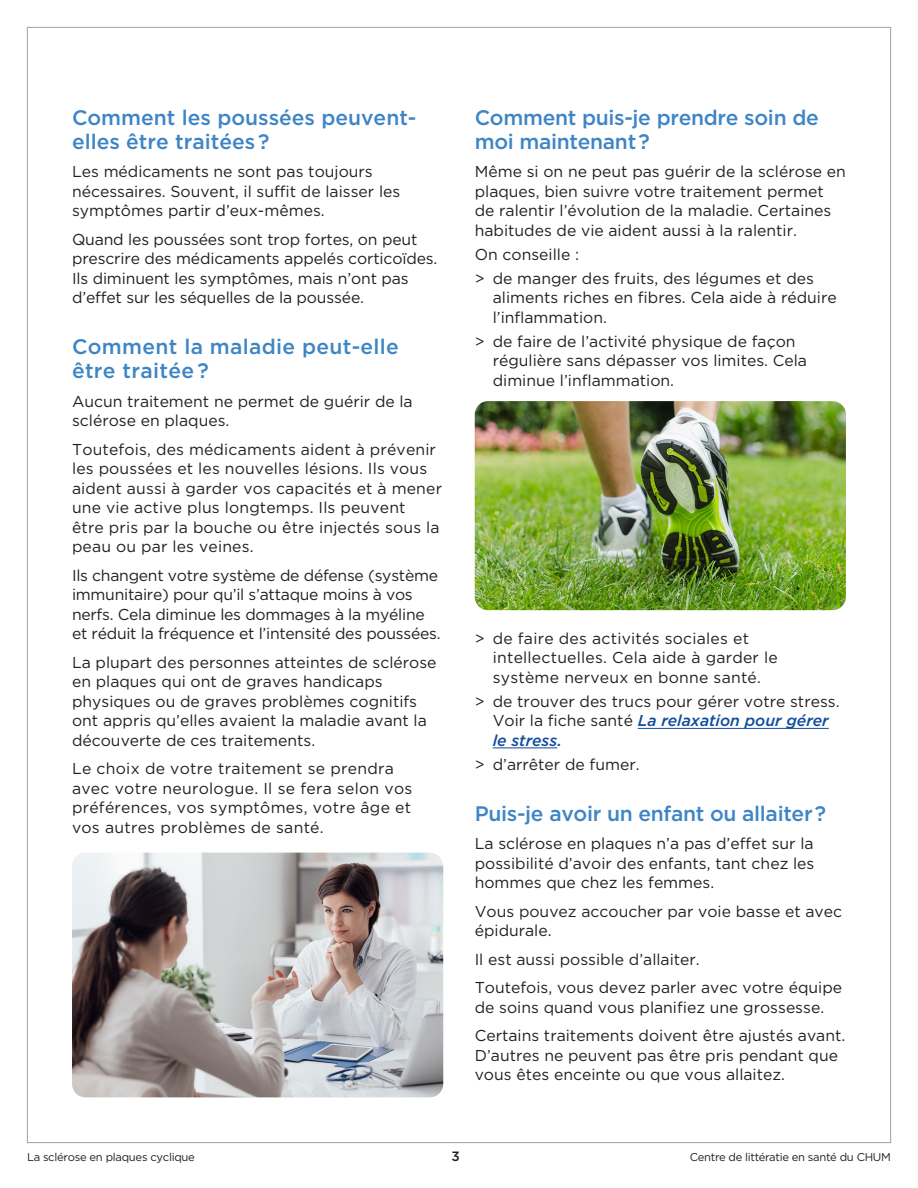
<style>
.page{position:relative;width:918px;height:1188px;background:#fff}
.page>*{position:absolute;margin:0;border:0;box-sizing:border-box;transform-origin:0 0}
.t1{font:500 21px/24px "Gotham";color:#3e85c5}
.t2{font:15.75px/19.5px "Gotham";color:#231f20}
.t3{font:500 13.5px "Gotham";color:#231f20}
.t4{font:11.25px "Gotham";letter-spacing:-.025em;color:#231f20}
.s1{font-weight:500;font-style:italic;color:#0f4c9c}
</style>
<div class="page">
<hr style="left:638px;top:728px;width:191px;height:1px;background:#0f4c9c">
<hr style="left:493px;top:748px;width:64px;height:1px;background:#0f4c9c">
<img style="left:72px;top:853px;width:371px;height:244px">
<img style="left:475px;top:401px;width:371px;height:209px">
<h1 class="t1" style="left:72px;top:105px;width:346px">Comment les poussées peuvent&shy;elles être traitées ?</h1>
<p class="t2" style="left:72px;top:162px;width:330px">Les médicaments ne sont pas toujours nécessaires. Souvent, il suffit de laisser les symptômes partir d’eux-mêmes.</p>
<p class="t2" style="left:72px;top:229px;width:367px">Quand les poussées sont trop fortes, on peut prescrire des médicaments appelés corticoïdes.<br>Ils diminuent les symptômes, mais n’ont pas d’effet sur les séquelles de la poussée.</p>
<h1 class="t1" style="left:72px;top:335px;width:328px">Comment la maladie peut-elle être traitée ?</h1>
<p class="t2" style="left:72px;top:391px;width:342px">Aucun traitement ne permet de guérir de la sclérose en plaques.</p>
<p class="t2" style="left:72px;top:439px;width:372px">Toutefois, des médicaments aident à prévenir les poussées et les nouvelles lésions. Ils vous aident aussi à garder vos capacités et à mener une vie active plus longtemps. Ils peuvent<br>être pris par la bouche ou être injectés sous la peau ou par les veines.</p>
<p class="t2" style="left:72px;top:565px;width:370px">Ils changent votre système de défense (système immunitaire) pour qu’il s’attaque moins à vos nerfs. Cela diminue les dommages à la myéline et réduit la fréquence et l’intensité des poussées.</p>
<p class="t2" style="left:72px;top:652px;width:366px">La plupart des personnes atteintes de sclérose en plaques qui ont de graves handicaps physiques ou de graves problèmes cognitifs ont appris qu’elles avaient la maladie avant la découverte de ces traitements.</p>
<p class="t2" style="left:72px;top:759px;width:342px">Le choix de votre traitement se prendra avec votre neurologue. Il se fera selon vos préférences, vos symptômes, votre âge et vos autres problèmes de santé.</p>
<h1 class="t1" style="left:475px;top:105px;width:346px">Comment puis-je prendre soin de moi maintenant ?</h1>
<p class="t2" style="left:475px;top:162px;width:373px">Même si on ne peut pas guérir de la sclérose en plaques, bien suivre votre traitement permet de ralentir l’évolution de la maladie. Certaines habitudes de vie aident aussi à la ralentir.</p>
<p class="t2" style="left:475px;top:242px;width:341px;line-height:24px">On conseille :<br>&gt; de manger des fruits, des légumes et des</p>
<p class="t2" style="left:493px;top:288px;width:345px">aliments riches en fibres. Cela aide à réduire l’inflammation.</p>
<p class="t2" style="left:493px;top:331px;width:316px;text-indent:-18px">&gt; de faire de l’activité physique de façon régulière sans dépasser vos limites. Cela diminue l’inflammation.</p>
<p class="t2" style="left:493px;top:628px;width:287px;text-indent:-18px">&gt; de faire des activités sociales et intellectuelles. Cela aide à garder le système nerveux en bonne santé.</p>
<p class="t2" style="left:493px;top:691px;width:348px;text-indent:-18px">&gt; de trouver des trucs pour gérer votre stress.<br>Voir la fiche santé <span class="s1">La relaxation pour gérer le stress.</span></p>
<p class="t2" style="left:475px;top:754px;width:166px">&gt; d’arrêter de fumer.</p>
<h1 class="t1" style="left:475px;top:801px;width:353px">Puis-je avoir un enfant ou allaiter ?</h1>
<p class="t2" style="left:475px;top:834px;width:341px;text-align:justify">La sclérose en plaques n’a pas d’effet sur la possibilité d’avoir des enfants, tant chez les hommes que chez les femmes.</p>
<p class="t2" style="left:475px;top:901px;width:369px">Vous pouvez accoucher par voie basse et avec épidurale.</p>
<p class="t2" style="left:475px;top:945px;width:369px;line-height:28.5px">Il est aussi possible d’allaiter.<br>Toutefois, vous devez parler avec votre équipe</p>
<p class="t2" style="left:475px;top:993px;width:372px;line-height:28.5px">de soins quand vous planifiez une grossesse.<br>Certains traitements doivent être ajustés avant.</p>
<p class="t2" style="left:475px;top:1045px;width:365px">D’autres ne peuvent pas être pris pendant que vous êtes enceinte ou que vous allaitez.</p>
<p class="t4" style="left:27px;top:1150px;width:169px">La sclérose en plaques cyclique</p>
<p class="t3" style="left:451px;top:1147px;width:10px">3</p>
<p class="t4" style="left:690px;top:1150px;width:203px">Centre de littératie en santé du CHUM</p>
</div>
